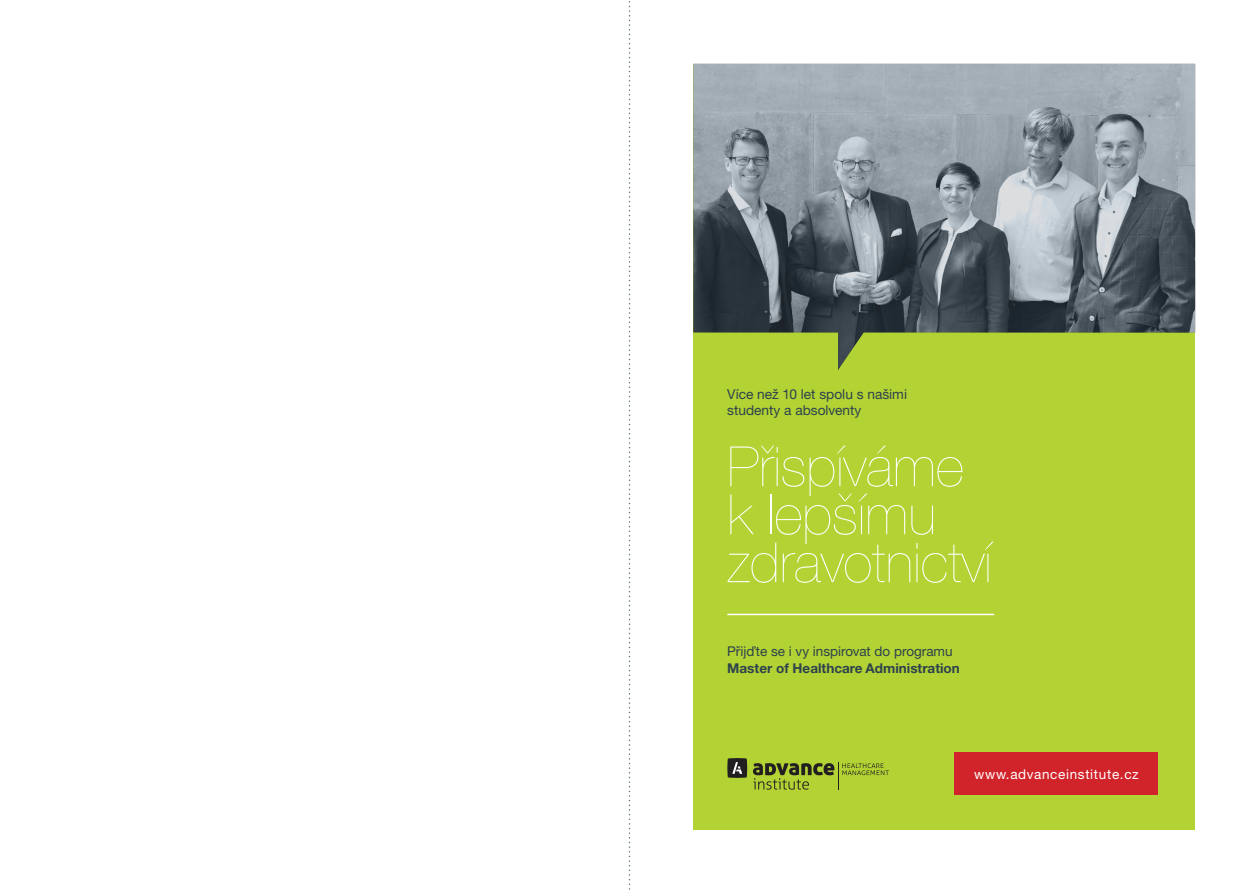
<style>
.page{position:relative;width:1259px;height:893px;background:#fff}
.page>*{position:absolute;margin:0;border:0;box-sizing:border-box;transform-origin:0 0}
.t1{font:200 55.5px/48px "Helvetica Neue CE";color:#fff}
.t2{font:13.65px/16.5px "Helvetica Neue CE";color:#2d424d}
.t3{font:13.5px "Helvetica Neue CE";color:#2d424d}
.t4{font:700 13.5px "Helvetica Neue CE";color:#2d424d}
.t5{font:13.5px "Helvetica Neue CE";letter-spacing:.05em;color:#fff}
</style>
<div class="page">
<div style="left:693px;top:64px;width:502px;height:765px;background:#b3d234"></div>
<hr style="left:727px;top:614px;width:267px;height:1px;background:#fff">
<div style="left:954px;top:753px;width:204px;height:42px;background:#d1232a"></div>
<svg style="left:727px;top:758px;width:20px;height:20px"></svg>
<svg style="left:753px;top:762px;width:136px;height:28px"></svg>
<img style="left:693px;top:64px;width:502px;height:306px">
<svg style="left:629px;top:1px;width:1px;height:892px"></svg>
<p class="t2" style="left:727px;top:386px;width:181px">Více než 10 let spolu s našimi studenty a absolventy</p>
<h1 class="t1" style="left:727px;top:442px;width:266px">Přispíváme k lepšímu zdravotnictví</h1>
<p class="t3" style="left:727px;top:643px;width:227px">Přijďte se i vy inspirovat do programu</p>
<p class="t4" style="left:727px;top:659px;width:234px">Master of Healthcare Administration</p>
<p class="t5" style="left:974px;top:766px;width:166px">www.advanceinstitute.cz</p>
</div>
